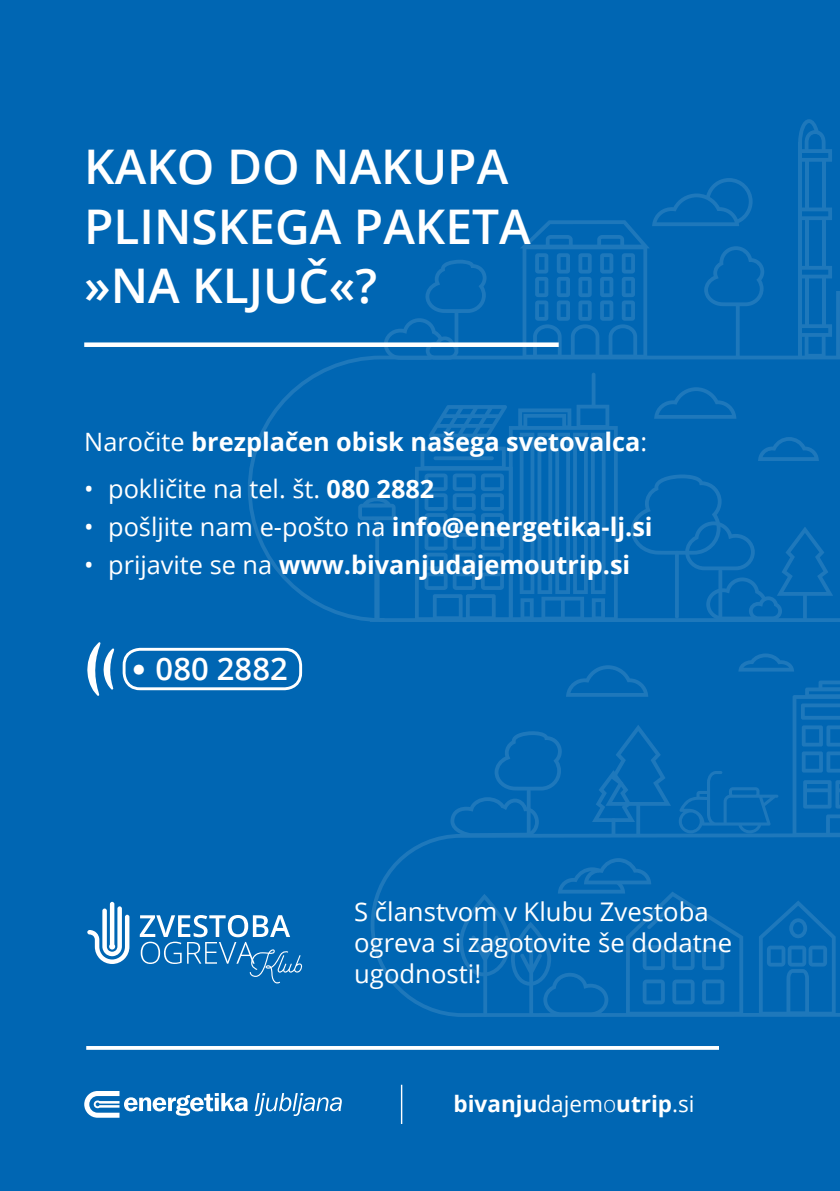
<style>
.page{position:relative;width:840px;height:1191px;background:#fff}
.page>*{position:absolute;margin:0;border:0;box-sizing:border-box;transform-origin:0 0}
.t1{font:600 47.8px/59px "Open Sans";color:#fff}
.t2{font:600 31px "Open Sans";color:#fff}
.t3{font:25.6px/30.8px "Open Sans";color:#fff}
.t4{font:700 25.2px "Open Sans";color:#fff}
.t5{font:25.2px "Open Sans";color:#fff}
.t6{font:700 22.4px "Open Sans";color:#fff}
.s1{font-weight:400}
.s2{font-weight:700}
.s3{font-family:"DIN";font-weight:300}
.s4{font-weight:300}
</style>
<div class="page">
<div style="left:0;top:0;width:839px;height:1191px;background:#0066b3"></div>
<div style="left:84px;top:342px;width:474px;height:5px;background:#fff"></div>
<hr style="left:86px;top:1046px;width:632px;height:3px;background:#fff">
<svg style="left:254px;top:1093px;width:87px;height:23px"></svg>
<svg style="left:84px;top:1091px;width:164px;height:26px"></svg>
<hr style="left:400px;top:1084px;width:2px;height:40px;background:#fff">
<svg style="left:248px;top:355px;width:591px;height:662px"></svg>
<svg style="left:383px;top:260px;width:103px;height:100px"></svg>
<hr style="left:636px;top:802px;width:3px;height:35px;background:#fff;border-radius:2px">
<hr style="left:613px;top:355px;width:25px;height:4px;background:#1e78bb;border-radius:2px">
<svg style="left:630px;top:474px;width:202px;height:146px"></svg>
<svg style="left:494px;top:731px;width:67px;height:59px"></svg>
<svg style="left:526px;top:789px;width:4px;height:48px"></svg>
<svg style="left:591px;top:724px;width:79px;height:98px"></svg>
<svg style="left:611px;top:818px;width:4px;height:18px"></svg>
<svg style="left:757px;top:437px;width:61px;height:24px"></svg>
<svg style="left:653px;top:387px;width:83px;height:32px"></svg>
<svg style="left:459px;top:858px;width:283px;height:158px"></svg>
<svg style="left:519px;top:178px;width:244px;height:180px"></svg>
<svg style="left:565px;top:665px;width:83px;height:32px"></svg>
<svg style="left:678px;top:653px;width:161px;height:183px"></svg>
<svg style="left:414px;top:373px;width:203px;height:248px"></svg>
<svg style="left:358px;top:497px;width:37px;height:125px"></svg>
<svg style="left:450px;top:797px;width:88px;height:40px"></svg>
<svg style="left:822px;top:162px;width:3px;height:45px"></svg>
<svg style="left:822px;top:220px;width:3px;height:46px"></svg>
<svg style="left:821px;top:278px;width:4px;height:13px"></svg>
<svg style="left:804px;top:278px;width:4px;height:13px"></svg>
<svg style="left:805px;top:220px;width:3px;height:46px"></svg>
<svg style="left:805px;top:162px;width:3px;height:45px"></svg>
<svg style="left:801px;top:207px;width:30px;height:13px"></svg>
<svg style="left:801px;top:266px;width:30px;height:12px"></svg>
<svg style="left:798px;top:162px;width:3px;height:129px"></svg>
<svg style="left:798px;top:119px;width:33px;height:43px"></svg>
<svg style="left:797px;top:291px;width:42px;height:67px"></svg>
<svg style="left:758px;top:900px;width:77px;height:115px"></svg>
<div style="left:123px;top:648px;width:179px;height:42px;border:3px solid #fff;border-radius:16px"></div>
<svg style="left:87px;top:642px;width:27px;height:54px"></svg>
<svg style="left:87px;top:901px;width:42px;height:63px"></svg>
<svg style="left:140px;top:915px;width:162px;height:68px"></svg>
<p class="t1" style="left:84px;top:137px;width:448px">KAKO DO NAKUPA<br>PLINSKEGA PAKETA »NA KLJUČ«?</p>
<p class="t4" style="left:84px;top:424px;width:564px"><span class="s1">Naročite</span> brezplačen obisk našega svetovalca<span class="s1">:</span></p>
<p class="t5" style="left:84px;top:471px;width:351px">• pokličite na tel. št. <span class="s2">080 2882</span></p>
<p class="t5" style="left:84px;top:509px;width:569px">• pošljite nam e-pošto na <span class="s2">info@energetika-lj.si</span></p>
<p class="t4" style="left:84px;top:547px;width:547px"><span class="s1">• prijavite se na</span> www.bivanjudajemoutrip.si</p>
<p class="t2" style="left:130px;top:647px;width:159px"><span class="s3">•</span> 080 2882</p>
<p class="t3" style="left:354px;top:896px;width:379px">S članstvom v Klubu Zvestoba ogreva si zagotovite še dodatne ugodnosti!</p>
<p class="t6" style="left:453px;top:1088px;width:242px">bivanju<span class="s1">dajem</span><span class="s4">o</span>utrip<span class="s1">.si</span></p>
</div>
